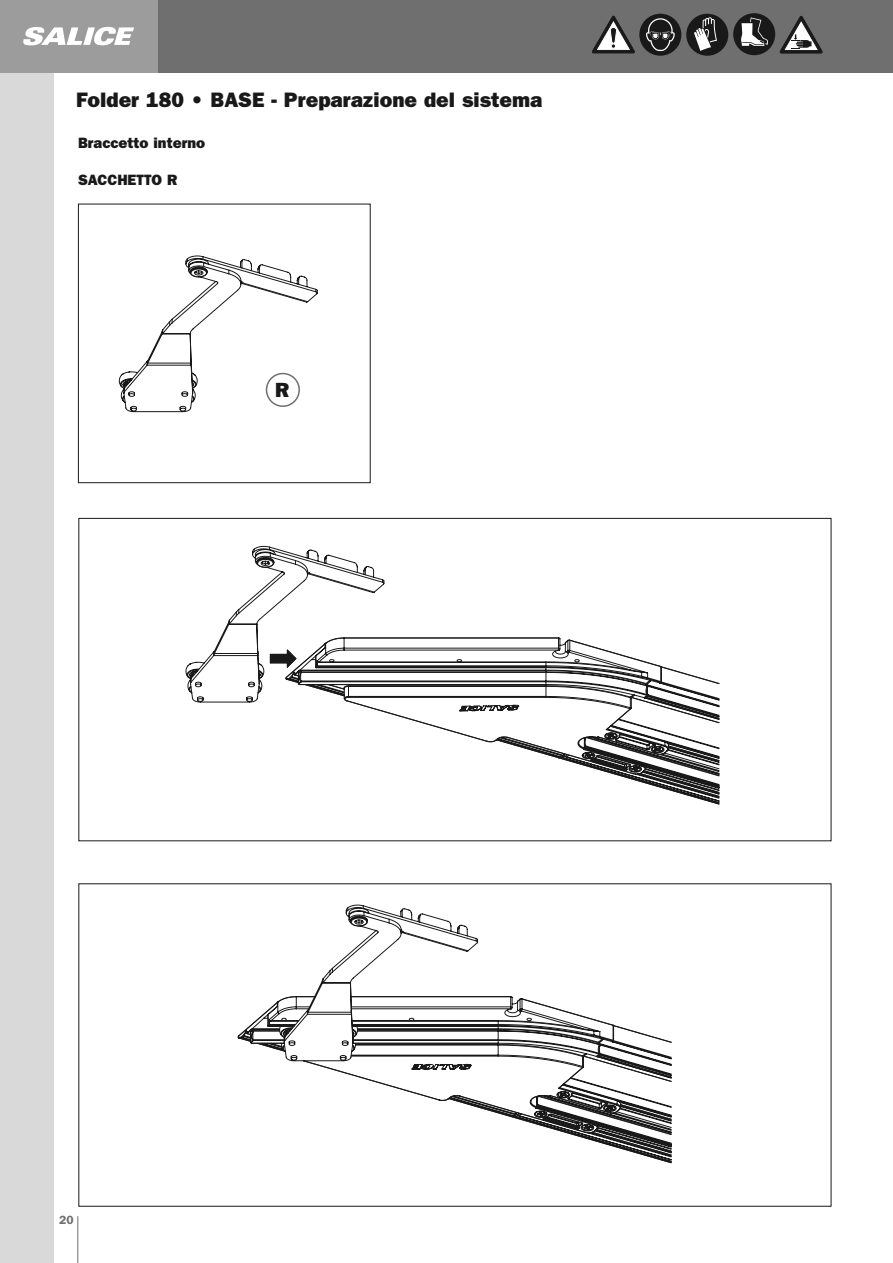
<style>
.page{position:relative;width:893px;height:1263px;background:#fff}
.page>*{position:absolute;margin:0;border:0;box-sizing:border-box;transform-origin:0 0}
.t1{font:21px "ITC Franklin Gothic Std Hvy";color:#191919}
.t2{font:20.55px "ITC Franklin Gothic Std Hvy";color:#191919}
.t3{font:15px "ITC Franklin Gothic Std Hvy";color:#191919}
.t4{font:600 12px "ITC Franklin Gothic Std";color:#6f6f6f}
</style>
<div class="page">
<div style="left:0;top:0;width:54px;height:1263px;background:#d9d9d9"></div>
<div style="left:0;top:0;width:893px;height:72px;background:#6f6f6f"></div>
<div style="left:0;top:0;width:157px;height:72px;background:#9c9c9c"></div>
<svg style="left:23px;top:27px;width:111px;height:18px"></svg>
<div style="left:639px;top:14px;width:42px;height:42px;background:#191919;border-radius:50%"></div>
<svg style="left:646px;top:13px;width:29px;height:38px"></svg>
<div style="left:686px;top:14px;width:42px;height:42px;background:#191919;border-radius:50%"></div>
<svg style="left:694px;top:17px;width:23px;height:34px"></svg>
<svg style="left:592px;top:16px;width:42px;height:37px"></svg>
<svg style="left:780px;top:16px;width:42px;height:37px"></svg>
<div style="left:733px;top:13px;width:42px;height:42px;background:#191919;border-radius:50%"></div>
<svg style="left:741px;top:17px;width:27px;height:29px"></svg>
<div style="left:78px;top:204px;width:293px;height:279px;border:1px solid #191919"></div>
<svg style="left:119px;top:255px;width:199px;height:157px"></svg>
<svg style="left:186px;top:546px;width:534px;height:259px"></svg>
<svg style="left:270px;top:649px;width:27px;height:20px"></svg>
<svg style="left:237px;top:905px;width:435px;height:259px"></svg>
<hr style="left:78px;top:1216px;width:1px;height:47px;background:#6f6f6f">
<p class="t1" style="left:76px;top:87px;width:467px">Folder 180 • BASE - Preparazione del sistema</p>
<p class="t3" style="left:78px;top:135px;width:129px">Braccetto interno</p>
<p class="t3" style="left:78px;top:171px;width:101px">SACCHETTO R</p>
<p class="t2" style="left:275px;top:377px;width:16px">R</p>
<p class="t4" style="left:59px;top:1213px;width:16px">20</p>
</div>
